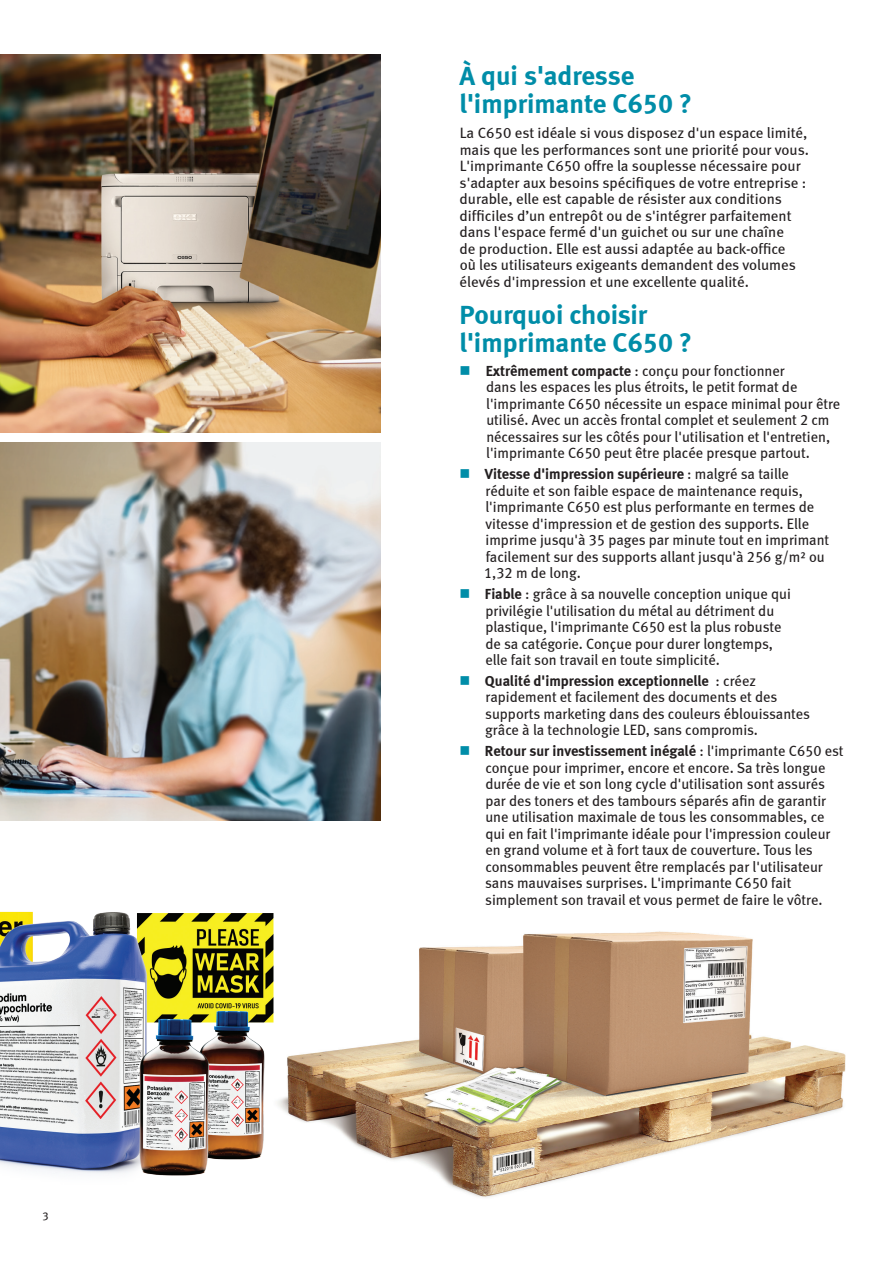
<style>
.page{position:relative;width:893px;height:1263px;background:#fff}
.page>*{position:absolute;margin:0;border:0;box-sizing:border-box;transform-origin:0 0}
.t1{font:27px/28.5px "Meta Bold LF";color:#008da8}
.t2{font:15px/16.5px "Meta Book LF";color:#231f20}
.t3{font:15px "Meta Bold LF";color:#231f20}
.t4{font:11.25px "Meta Book LF";color:#231f20}
.s1{color:#008da8}
.s2{font-family:"Meta Bold LF"}
.s3{font-family:"Meta Book LF"}
</style>
<div class="page">
<img style="left:0;top:911px;width:200px;height:265px">
<img style="left:200px;top:913px;width:646px;height:285px">
<img style="left:0;top:442px;width:381px;height:379px">
<img style="left:0;top:54px;width:381px;height:378px">
<p class="t4" style="left:43px;top:1210px;width:8px">3</p>
<h1 class="t1" style="left:459px;top:61px;width:234px">À qui s'adresse l'imprimante C650 ?</h1>
<p class="t2" style="left:460px;top:125px;width:351px">La C650 est idéale si vous disposez d'un espace limité, mais que les performances sont une priorité pour vous.<br>L'imprimante C650 offre la souplesse nécessaire pour s'adapter aux besoins spécifiques de votre entreprise : durable, elle est capable de résister aux conditions difficiles d’un entrepôt ou de s'intégrer parfaitement dans l'espace fermé d'un guichet ou sur une chaîne<br>de production. Elle est aussi adaptée au back-office<br>où les utilisateurs exigeants demandent des volumes élevés d'impression et une excellente qualité.</p>
<h1 class="t1" style="left:459px;top:300px;width:234px">Pourquoi choisir l'imprimante C650 ?</h1>
<p class="t2" style="left:486px;top:362px;width:356px;text-indent:-27px"><span class="s1">■</span> <span class="s2">Extrêmement compacte</span> : conçu pour fonctionner<br>dans les espaces les plus étroits, le petit format de l'imprimante C650 nécessite un espace minimal pour être utilisé. Avec un accès frontal complet et seulement 2 cm nécessaires sur les côtés pour l'utilisation et l'entretien, l'imprimante C650 peut être placée presque partout.</p>
<p class="t3" style="left:460px;top:465px;width:331px"><span class="s1">■</span> Vitesse d'impression supérieure <span class="s3">: malgré sa taille</span></p>
<p class="t2" style="left:484px;top:482px;width:347px">réduite et son faible espace de maintenance requis, l'imprimante C650 est plus performante en termes de vitesse d'impression et de gestion des supports. Elle imprime jusqu'à 35 pages par minute tout en imprimant facilement sur des supports allant jusqu'à 256 g/m² ou 1,32 m de long.</p>
<p class="t2" style="left:485px;top:585px;width:307px;text-indent:-26px"><span class="s1">■</span> <span class="s2">Fiable</span> : grâce à sa nouvelle conception unique qui privilégie l'utilisation du métal au détriment du plastique, l'imprimante C650 est la plus robuste de sa catégorie. Conçue pour durer longtemps, elle fait son travail en toute simplicité.</p>
<p class="t3" style="left:460px;top:672px;width:298px"><span class="s1">■</span> Qualité d'impression exceptionnelle <span class="s3">: créez</span></p>
<p class="t2" style="left:485px;top:689px;width:326px">rapidement et facilement des documents et des supports marketing dans des couleurs éblouissantes grâce à la technologie LED, sans compromis.</p>
<p class="t3" style="left:460px;top:742px;width:385px"><span class="s1">■</span> Retour sur investissement inégalé <span class="s3">: l'imprimante C650 est</span></p>
<p class="t2" style="left:485px;top:759px;width:347px">conçue pour imprimer, encore et encore. Sa très longue durée de vie et son long cycle d'utilisation sont assurés par des toners et des tambours séparés afin de garantir une utilisation maximale de tous les consommables, ce qui en fait l'imprimante idéale pour l'impression couleur en grand volume et à fort taux de couverture. Tous les consommables peuvent être remplacés par l'utilisateur sans mauvaises surprises. L'imprimante C650 fait simplement son travail et vous permet de faire le vôtre.</p>
</div>
